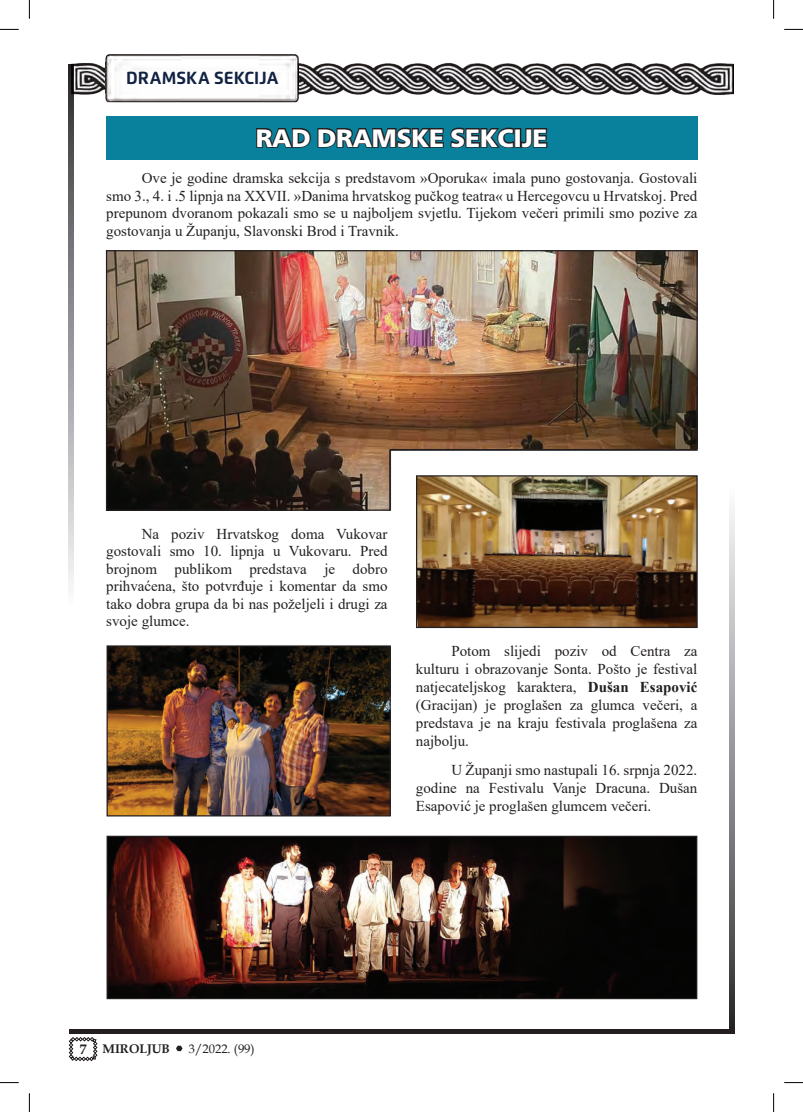
<style>
.page{position:relative;width:803px;height:1112px;background:#fff}
.page>*{position:absolute;margin:0;border:0;box-sizing:border-box;transform-origin:0 0}
.t1{font:900 25px "Frutiger Neue LT";color:#fff}
.t2{font:700 17.5px "Flexo";color:#122242}
.Text_Body{font:15px/17.5px "Times New Roman";color:#231f20;text-align:justify}
.t3{font:700 13.75px "Book Antiqua";color:#231f20}
.t4{font:12.5px "Book Antiqua";color:#231f20}
.t5{font:700 12.5px "Book Antiqua";color:#231f20}
.s1{font-weight:700}
</style>
<div class="page">
<img style="left:71px;top:56px;width:662px;height:48px">
<svg style="left:730px;top:508px;width:3px;height:520px;background:#8f9093"></svg>
<svg style="left:734px;top:507px;width:1px;height:520px"></svg>
<hr style="left:69px;top:1030px;width:666px;height:3px;background:#231f20">
<hr style="left:70px;top:1028px;width:665px;height:1px;background:#231f20">
<svg style="left:70px;top:64px;width:3px;height:522px;background:#8e8f91"></svg>
<svg style="left:68px;top:65px;width:1px;height:522px"></svg>
<svg style="left:69px;top:1037px;width:28px;height:23px"></svg>
<img style="left:106px;top:55px;width:193px;height:47px">
<svg style="left:176px;top:1045px;width:7px;height:5px"></svg>
<div style="left:106px;top:116px;width:591px;height:43px;background:#0a819c"></div>
<svg style="left:256px;top:127px;width:292px;height:21px"></svg>
<img style="left:108px;top:252px;width:588px;height:256px">
<img style="left:109px;top:647px;width:280px;height:167px">
<div style="left:107px;top:645px;width:284px;height:171px;border:1px solid #231f20"></div>
<img style="left:109px;top:837px;width:586px;height:159px">
<div style="left:107px;top:835px;width:590px;height:163px;border:1px solid #231f20"></div>
<div style="left:390px;top:449px;width:319px;height:184px;background:#fff"></div>
<img style="left:418px;top:477px;width:278px;height:149px">
<div style="left:416px;top:475px;width:282px;height:153px;border:1px solid #231f20"></div>
<hr style="left:389px;top:449px;width:1px;height:61px;background:#231f20">
<hr style="left:390px;top:449px;width:1px;height:61px;background:#231f20">
<hr style="left:390px;top:450px;width:308px;height:1px;background:#231f20">
<hr style="left:390px;top:449px;width:308px;height:1px;background:#231f20">
<svg style="left:0;top:29px;width:19px;height:1px"></svg>
<svg style="left:784px;top:29px;width:19px;height:1px"></svg>
<svg style="left:0;top:1082px;width:19px;height:1px"></svg>
<svg style="left:784px;top:1082px;width:19px;height:1px"></svg>
<svg style="left:29px;top:0;width:1px;height:19px"></svg>
<svg style="left:29px;top:1093px;width:1px;height:18px"></svg>
<svg style="left:773px;top:0;width:1px;height:19px"></svg>
<svg style="left:773px;top:1093px;width:1px;height:18px"></svg>
<p class="t2" style="left:126px;top:68px;width:154px">DRAMSKA SEKCIJA</p>
<p class="t1" style="left:256px;top:123px;width:293px">RAD DRAMSKE SEKCIJE</p>
<p class="Text_Body" style="left:106px;top:169px;width:593px;text-indent:35px">Ove je godine dramska sekcija s predstavom »Oporuka« imala puno gostovanja. Gostovali smo 3., 4. i .5 lipnja na XXVII. »Danima hrvatskog pučkog teatra« u Hercegovcu u Hrvatskoj. Pred prepunom dvoranom pokazali smo se u najboljem svjetlu. Tijekom večeri primili smo pozive za gostovanja u Županju, Slavonski Brod i Travnik.</p>
<p class="Text_Body" style="left:106px;top:524px;width:283px;text-indent:35px">Na poziv Hrvatskog doma Vukovar gostovali smo 10. lipnja u Vukovaru. Pred brojnom publikom predstava je dobro prihvaćena, što potvrđuje i komentar da smo tako dobra grupa da bi nas poželjeli i drugi za svoje glumce.</p>
<p class="Text_Body" style="left:416px;top:641px;width:283px;line-height:18px;text-indent:35px">Potom slijedi poziv od Centra za kulturu i obrazovanje Sonta. Pošto je festival natjecateljskog karaktera, <span class="s1">Dušan Esapović </span>(Gracijan) je proglašen za glumca večeri, a predstava je na kraju festivala proglašena za najbolju.</p>
<p class="Text_Body" style="left:416px;top:760px;width:283px;line-height:18px;text-indent:35px">U Županji smo nastupali 16. srpnja 2022. godine na Festivalu Vanje Dracuna. Dušan Esapović je proglašen glumcem večeri.</p>
<p class="t3" style="left:80px;top:1039px;width:8px">7</p>
<p class="t5" style="left:103px;top:1039px;width:69px">MIROLJUB</p>
<p class="t4" style="left:189px;top:1039px;width:67px">3/2022. (99)</p>
</div>
